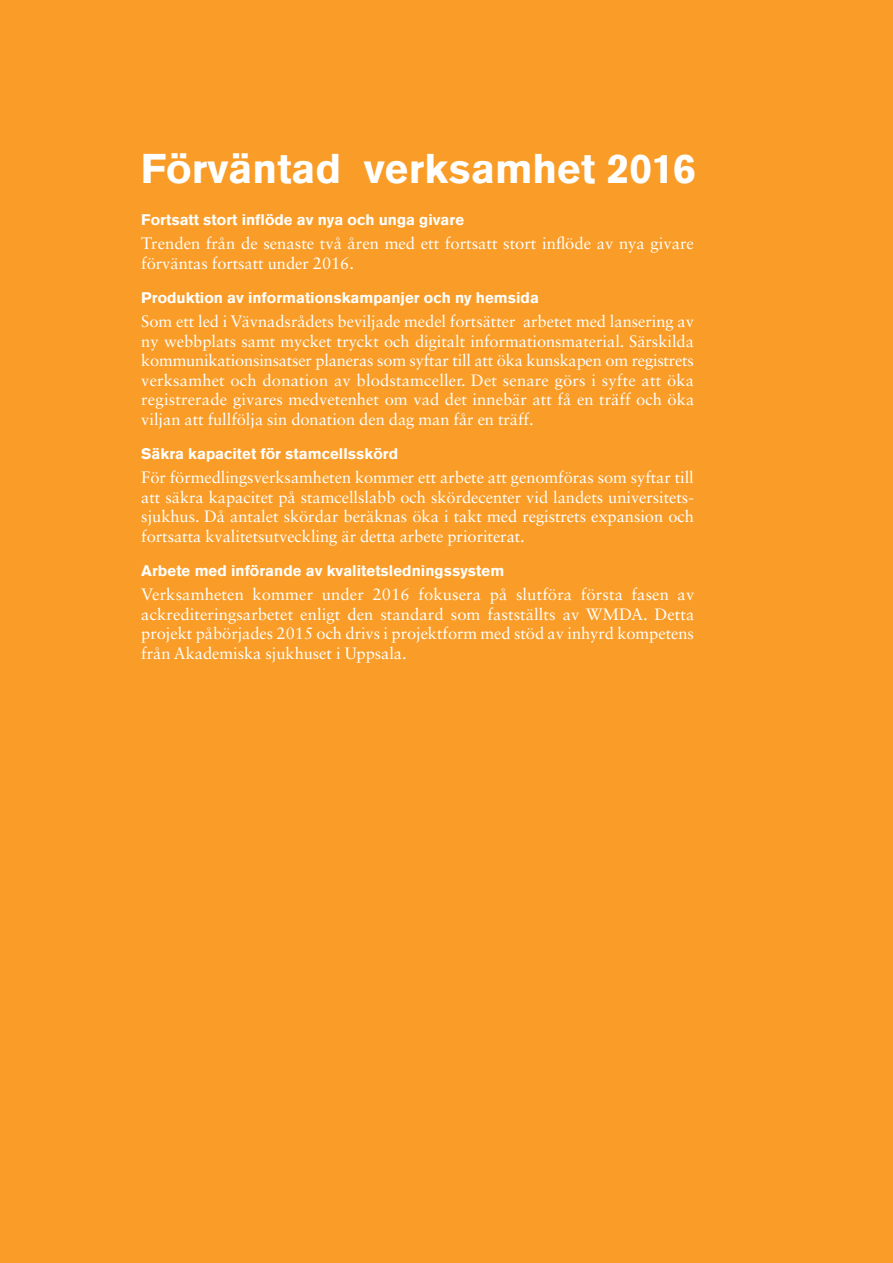
<style>
.page{position:relative;width:893px;height:1263px;background:#f99d28}
.page>*{position:absolute;margin:0;border:0;box-sizing:border-box;transform-origin:0 0}
.t1{font:900 40.5px "Akzidenz Grotesk";color:#fff}
.t2{font:16.5px/19.5px "Sabon LT Std";letter-spacing:-.005em;color:#fff;text-align:justify}
.t3{font:900 15px "Akzidenz Grotesk";color:#fff}
</style>
<div class="page">
<h1 class="t1" style="left:141px;top:142px;width:556px">Förväntad verksamhet 2016</h1>
<p class="t3" style="left:141px;top:210px;width:324px">Fortsatt stort inflöde av nya och unga givare</p>
<p class="t2" style="left:141px;top:233px;width:554px">Trenden från de senaste två åren med ett fortsatt stort inflöde av nya givare förväntas fortsatt under 2016.</p>
<p class="t3" style="left:141px;top:288px;width:399px">Produktion av informationskampanjer och ny hemsida</p>
<p class="t2" style="left:141px;top:311px;width:555px">Som ett led i Vävnadsrådets beviljade medel fortsätter arbetet med lansering av ny webbplats samt mycket tryckt och digitalt informationsmaterial. Särskilda kommunikationsinsatser planeras som syftar till att öka kunskapen om registrets verksamhet och donation av blodstamceller. Det senare görs i syfte att öka registrerade givares medvetenhet om vad det innebär att få en träff och öka viljan att fullfölja sin donation den dag man får en träff.</p>
<p class="t3" style="left:141px;top:444px;width:258px">Säkra kapacitet för stamcellsskörd</p>
<p class="t2" style="left:141px;top:467px;width:554px">För förmedlingsverksamheten kommer ett arbete att genomföras som syftar till att säkra kapacitet på stamcellslabb och skördecenter vid landets universitets&shy;sjukhus. Då antalet skördar beräknas öka i takt med registrets expansion och fortsatta kvalitetsutveckling är detta arbete prioriterat.</p>
<p class="t3" style="left:141px;top:561px;width:364px">Arbete med införande av kvalitetsledningssystem</p>
<p class="t2" style="left:141px;top:584px;width:555px">Verksamheten kommer under 2016 fokusera på slutföra första fasen av ackrediteringsarbetet enligt den standard som fastställts av WMDA. Detta projekt påbörjades 2015 och drivs i projektform med stöd av inhyrd kompetens från Akademiska sjukhuset i Uppsala.</p>
</div>
